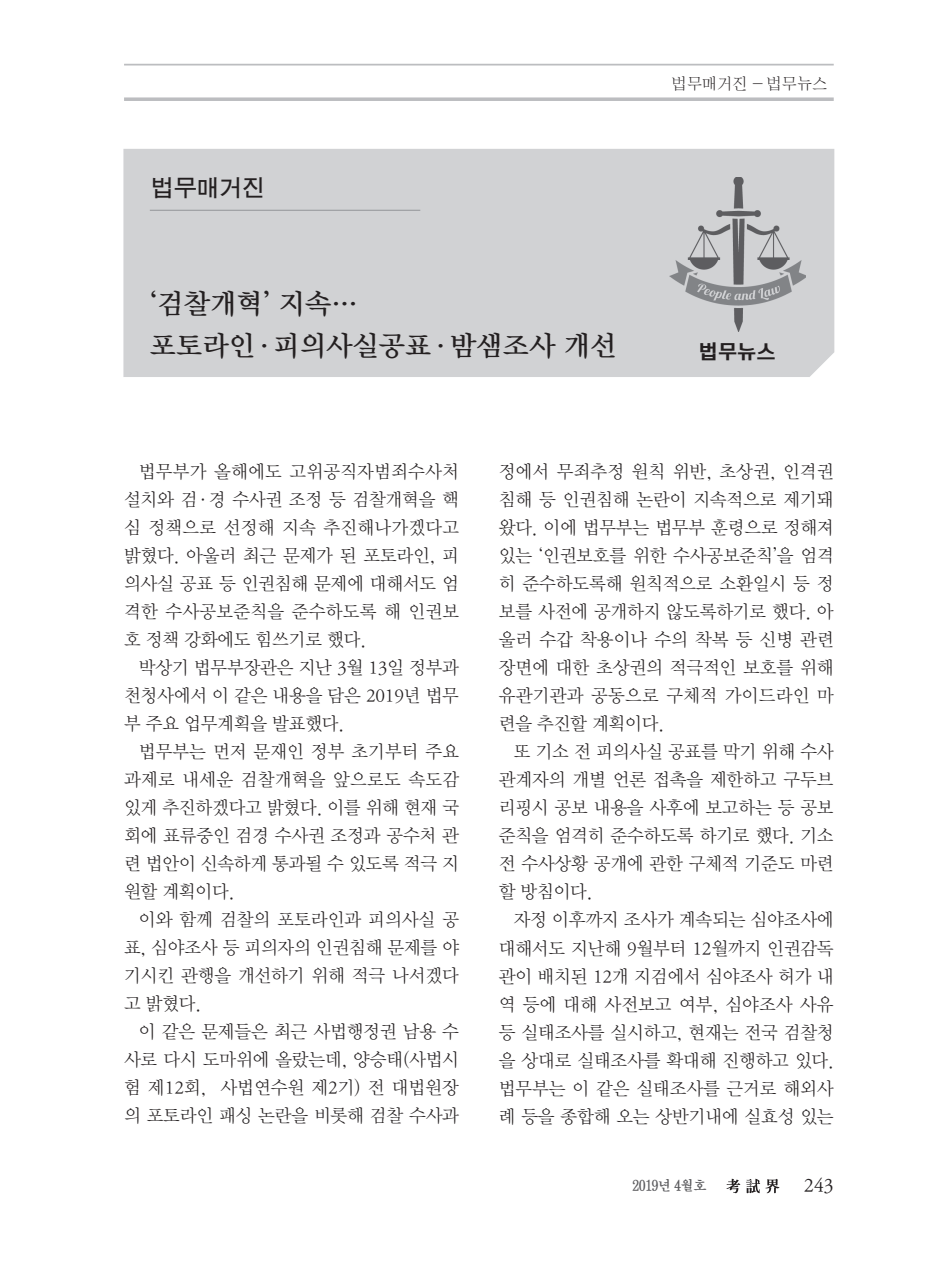
<style>
.page{position:relative;width:933px;height:1275px;background:#fff}
.page>*{position:absolute;margin:0;border:0;box-sizing:border-box;transform-origin:0 0}
.t1{font:28px/42px "DX Nmu Std 40";color:#231f20}
.t2{font:22.75px "D Xgo Std 40";color:#231f20}
.t3{font:19.25px "DX Frty Std B";color:#231f20}
.t4{font:19.25px "DX Nmu Std 30";color:#231f20}
.t5{font:18.38px/28px "DX Nmu Std 20";letter-spacing:-.01em;color:#231f20;text-align:justify}
.t6{font:15.75px "DX Shnm Std";letter-spacing:-.01em;color:#231f20}
.t7{font:14px "D Xmu Std 40";letter-spacing:-.05em;color:#5a5a5d;scale:.95 1}
.s1{font-family:"DX Nmu Std 25"}
</style>
<div class="page">
<svg style="left:124px;top:97px;width:709px;height:4px;background:#c4c4c7"></svg>
<hr style="left:124px;top:64px;width:709px;height:2px;background:#bcbdc0">
<svg style="left:726px;top:1179px;width:14px;height:14px"></svg>
<svg style="left:746px;top:1179px;width:33px;height:14px"></svg>
<div style="left:123px;top:149px;width:711px;height:228px;background:#d1d2d4"></div>
<hr style="left:150px;top:210px;width:270px;height:1px;background:#939598">
<img style="left:669px;top:177px;width:136px;height:155px">
<p class="t2" style="left:151px;top:177px;width:115px">법무매거진</p>
<h1 class="t1" style="left:150px;top:283px;width:468px">‘검찰개혁’ 지속… 포토라인·피의사실공표·밤샘조사 개선</h1>
<p class="t6" style="left:672px;top:76px;width:157px">법무매거진 - 법무뉴스</p>
<p class="t3" style="left:698px;top:341px;width:78px">법무뉴스</p>
<p class="t5" style="left:124px;top:458px;width:336px;text-indent:15px">법무부가 올해에도 고위공직자범죄수사처 설치와 검·경 수사권 조정 등 검찰개혁을 핵 심 정책으로 선정해 지속 추진해나가겠다고 밝혔다. 아울러 최근 문제가 된 포토라인, 피 의사실 공표 등 인권침해 문제에 대해서도 엄 격한 수사공보준칙을 준수하도록 해 인권보 호 정책 강화에도 힘쓰기로 했다.</p>
<p class="t5" style="left:124px;top:654px;width:336px;text-indent:15px">박상기 법무부장관은 지난 3월 13일 정부과 천청사에서 이 같은 내용을 담은 2019년 법무 부 주요 업무계획을 발표했다.</p>
<p class="t5" style="left:124px;top:738px;width:336px;text-indent:15px">법무부는 먼저 문재인 정부 초기부터 주요 과제로 내세운 검찰개혁을 앞으로도 속도감 있게 추진하겠다고 밝혔다. 이를 위해 현재 국 회에 표류중인 검경 수사권 조정과 공수처 관 련 법안이 신속하게 통과될 수 있도록 적극 지 원할 계획이다.</p>
<p class="t5" style="left:124px;top:906px;width:336px;text-indent:15px">이와 함께 검찰의 포토라인과 피의사실 공 표, 심야조사 등 피의자의 인권침해 문제를 야 기시킨 관행을 개선하기 위해 적극 나서겠다 고 밝혔다.</p>
<p class="t5" style="left:124px;top:1018px;width:336px;text-indent:15px">이 같은 문제들은 최근 사법행정권 남용 수 사로 다시 도마위에 올랐는데, 양승태(사법시 험 제12회, 사법연수원 제2기) 전 대법원장 의 포토라인 패싱 논란을 비롯해 검찰 수사과</p>
<p class="t5" style="left:499px;top:458px;width:336px">정에서 무죄추정 원칙 위반, 초상권, 인격권 침해 등 인권침해 논란이 지속적으로 제기돼 왔다. 이에 법무부는 법무부 훈령으로 정해져 있는 <span class="s1">‘</span>인권보호를 위한 수사공보준칙<span class="s1">’</span>을 엄격 히 준수하도록해 원칙적으로 소환일시 등 정 보를 사전에 공개하지 않도록하기로 했다. 아 울러 수갑 착용이나 수의 착복 등 신병 관련 장면에 대한 초상권의 적극적인 보호를 위해 유관기관과 공동으로 구체적 가이드라인 마 련을 추진할 계획이다.</p>
<p class="t5" style="left:499px;top:738px;width:336px;text-indent:15px">또 기소 전 피의사실 공표를 막기 위해 수사 관계자의 개별 언론 접촉을 제한하고 구두브 리핑시 공보 내용을 사후에 보고하는 등 공보 준칙을 엄격히 준수하도록 하기로 했다. 기소 전 수사상황 공개에 관한 구체적 기준도 마련 할 방침이다.</p>
<p class="t5" style="left:499px;top:906px;width:336px;text-indent:15px">자정 이후까지 조사가 계속되는 심야조사에 대해서도 지난해 9월부터 12월까지 인권감독 관이 배치된 12개 지검에서 심야조사 허가 내 역 등에 대해 사전보고 여부, 심야조사 사유 등 실태조사를 실시하고, 현재는 전국 검찰청 을 상대로 실태조사를 확대해 진행하고 있다. 법무부는 이 같은 실태조사를 근거로 해외사 례 등을 종합해 오는 상반기내에 실효성 있는</p>
<p class="t7" style="left:632px;top:1179px;width:80px">2019년 4월호</p>
<p class="t4" style="left:804px;top:1176px;width:31px">243</p>
</div>
